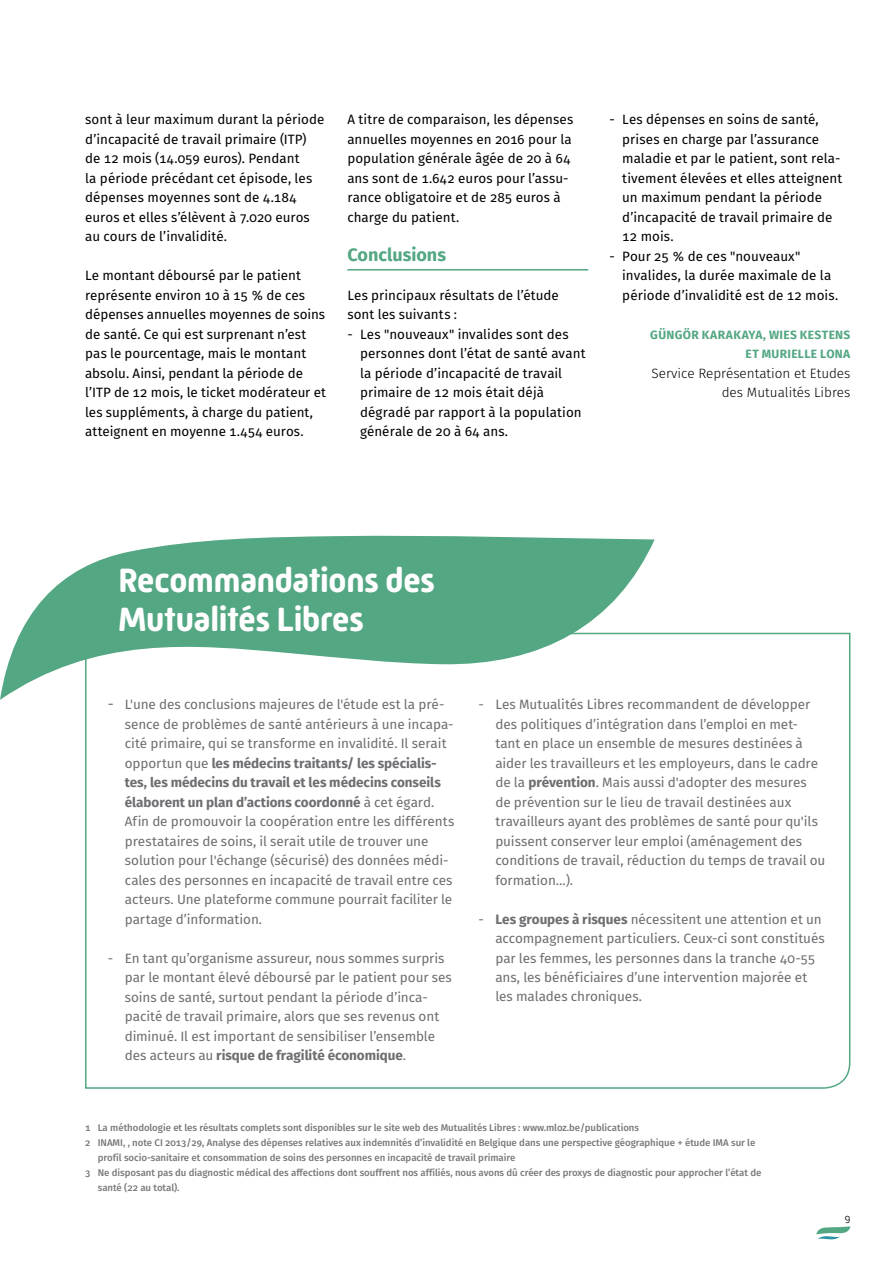
<style>
.page{position:relative;width:893px;height:1263px;background:#fff}
.page>*{position:absolute;margin:0;border:0;box-sizing:border-box;transform-origin:0 0}
.t1{font:700 34.5px/39px "Mic 32 New Rounded";letter-spacing:-.025em;color:#fff}
.t2{font:700 18px "Fira Sans";color:#54a783}
.t3{font:13.5px/19.5px "Fira Sans";letter-spacing:-.01em;color:#6d6e71}
.t4{font:13.5px/19.5px "Fira Sans";color:#000}
.t5{font:300 13.5px/19.5px "Fira Sans";color:#000;text-align:right}
.t6{font:700 12px/19.5px "Fira Sans";letter-spacing:.025em;color:#54a783;text-align:right}
.t7{font:300 10.5px "Mic 32 New Rounded";color:#000}
.t8{font:500 9.75px "Fira Sans";letter-spacing:-.005em;color:#77787b}
.s1{font-size:15px}
.s2{font-weight:700}
</style>
<div class="page">
<svg style="left:816px;top:1226px;width:34px;height:14px"></svg>
<svg style="left:85px;top:632px;width:766px;height:457px"></svg>
<svg style="left:0;top:535px;width:655px;height:165px;fill:#54a783"></svg>
<hr style="left:347px;top:269px;width:241px;height:2px;background:#54a783">
<p class="t4" style="left:85px;top:110px;width:241px">sont à leur maximum durant la période d’incapacité de travail primaire (ITP) de 12 mois (14.059 euros). Pendant<br>la période précédant cet épisode, les dépenses moyennes sont de 4.184 euros et elles s’élèvent à 7.020 euros au cours de l’invalidité.</p>
<p class="t4" style="left:85px;top:266px;width:242px">Le montant déboursé par le patient représente environ 10 à 15 % de ces dépenses annuelles moyennes de soins de santé. Ce qui est surprenant n’est pas le pourcentage, mais le montant absolu. Ainsi, pendant la période de l’ITP de 12 mois, le ticket modérateur et les suppléments, à charge du patient, atteignent en moyenne 1.454 euros.</p>
<p class="t4" style="left:347px;top:110px;width:228px">A titre de comparaison, les dépenses annuelles moyennes en 2016 pour la population générale âgée de 20 à 64 ans sont de 1.642 euros pour l’assu&shy;rance obligatoire et de 285 euros à charge du patient.</p>
<h2 class="t2" style="left:347px;top:242px;width:100px">Conclusions</h2>
<p class="t4" style="left:347px;top:285px;width:213px">Les principaux résultats de l’étude sont les suivants :</p>
<p class="t4" style="left:360px;top:324px;width:227px;text-indent:-13px">- Les "nouveaux" invalides sont des personnes dont l’état de santé avant la période d’incapacité de travail primaire de 12 mois était déjà dégradé par rapport à la population générale de 20 à 64 ans.</p>
<p class="t4" style="left:622px;top:110px;width:222px;text-indent:-13px">- Les dépenses en soins de santé, prises en charge par l’assurance maladie et par le patient, sont rela&shy;tivement élevées et elles atteignent un maximum pendant la période d’incapacité de travail primaire de<br>12 mois.</p>
<p class="t4" style="left:622px;top:246px;width:217px;text-indent:-13px">- Pour 25 % de ces "nouveaux" invalides, la durée maximale de la période d’invalidité est de 12 mois.</p>
<p class="t6" style="left:650px;top:325px;width:202px">GÜNGÖR KARAKAYA, WIES KESTENS<br>ET MURIELLE LONA</p>
<p class="t5" style="left:651px;top:363px;width:200px">Service Représentation et Etudes des Mutualités Libres</p>
<h1 class="t1" style="left:118px;top:561px;width:318px">Recommandations des<br>Mutualités Libres</h1>
<p class="t3" style="left:125px;top:695px;width:331px;text-indent:-17px"><span class="s1">-</span> L'une des conclusions majeures de l'étude est la pré&shy;sence de problèmes de santé antérieurs à une incapa&shy;cité primaire, qui se transforme en invalidité. Il serait opportun que <span class="s2">les médecins traitants/ les spécialis&shy;tes, les médecins du travail et les médecins conseils élaborent un plan d’actions coordonné</span> à cet égard.<br>Afin de promouvoir la coopération entre les différents prestataires de soins, il serait utile de trouver une solution pour l'échange (sécurisé) des données médi&shy;cales des personnes en incapacité de travail entre ces acteurs. Une plateforme commune pourrait faciliter le partage d’information.</p>
<p class="t3" style="left:125px;top:948px;width:329px;text-indent:-17px">- En tant qu’organisme assureur, nous sommes surpris par le montant élevé déboursé par le patient pour ses soins de santé, surtout pendant la période d’inca&shy;pacité de travail primaire, alors que ses revenus ont diminué. Il est important de sensibiliser l’ensemble des acteurs au <span class="s2">risque de fragilité économique</span>.</p>
<p class="t3" style="left:495px;top:694px;width:332px;text-indent:-17px">- Les Mutualités Libres recommandent de développer des politiques d’intégration dans l’emploi en met&shy;tant en place un ensemble de mesures destinées à aider les travailleurs et les employeurs, dans le cadre de la <span class="s2">prévention</span>. Mais aussi d'adopter des mesures de prévention sur le lieu de travail destinées aux travailleurs ayant des problèmes de santé pour qu'ils puissent conserver leur emploi (aménagement des conditions de travail, réduction du temps de travail ou formation…).</p>
<p class="t3" style="left:495px;top:909px;width:331px;text-indent:-17px">- <span class="s2">Les groupes à risques</span> nécessitent une attention et un accompagnement particuliers. Ceux-ci sont constitués par les femmes, les personnes dans la tranche 40-55 ans, les bénéficiaires d’une intervention majorée et les malades chroniques.</p>
<p class="t8" style="left:85px;top:1121px;width:556px">1 La méthodologie et les résultats complets sont disponibles sur le site web des Mutualités Libres : www.mloz.be/publications</p>
<p class="t8" style="left:85px;top:1136px;width:672px">2 INAMI, , note CI 2013/29, Analyse des dépenses relatives aux indemnités d’invalidité en Belgique dans une perspective géographique + étude IMA sur le</p>
<p class="t8" style="left:98px;top:1151px;width:419px">profil socio-sanitaire et consommation de soins des personnes en incapacité de travail primaire</p>
<p class="t8" style="left:85px;top:1166px;width:678px">3 Ne disposant pas du diagnostic médical des affections dont souffrent nos affiliés, nous avons dû créer des proxys de diagnostic pour approcher l’état de</p>
<p class="t8" style="left:98px;top:1181px;width:83px">santé (22 au total).</p>
<p class="t7" style="left:845px;top:1213px;width:7px">9</p>
</div>
